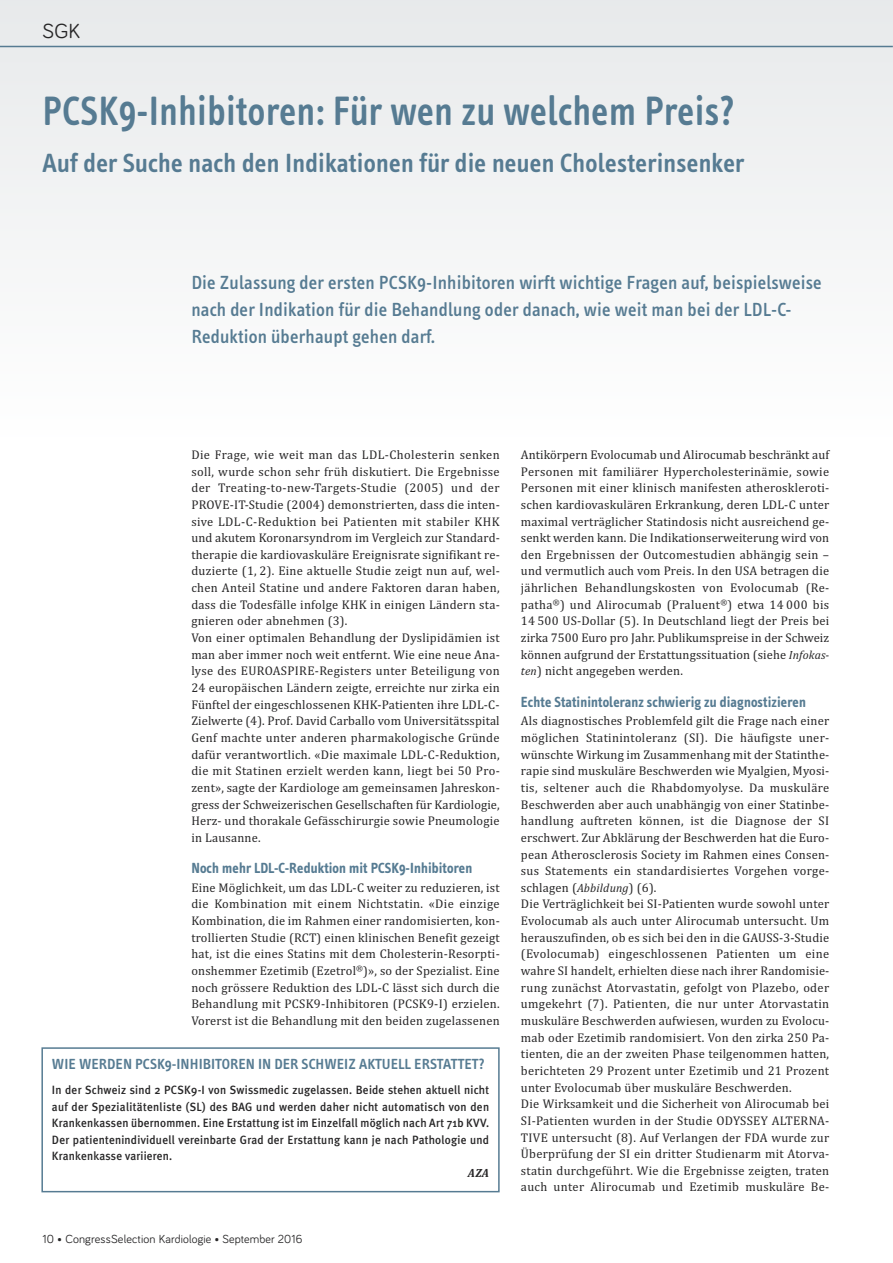
<style>
.page{position:relative;width:893px;height:1263px;background:#fff}
.page>*{position:absolute;margin:0;border:0;box-sizing:border-box;transform-origin:0 0}
.t1{font:600 42px "Info Text";letter-spacing:.015em;color:#567b92;scale:.9 1}
.t2{font:600 27px "Info Text";letter-spacing:.01em;color:#567b92}
.t3{font:21px "Bariol";color:#272627}
.t4{font:500 19.5px/27px "Info Text";letter-spacing:.01em;color:#567b92}
.t5{font:700 15px "Info Text";letter-spacing:.01em;color:#567b92;scale:.95 1}
.t6{font:600 15px "Info Text";letter-spacing:.005em;color:#567b92}
.t7{font:12.75px/16.6px "Cambria";letter-spacing:.015em;color:#272627}
.t8{font:500 12px/16.5px "Meta Plus";letter-spacing:.02em;color:#272627;text-align:justify;scale:.95 1}
.t9{font:12px "Bariol";letter-spacing:.01em;color:#272627}
.t10{font:italic 700 12px "Cambria";color:#272627}
.s1{font-style:italic;font-size:12px}
</style>
<div class="page">
<div style="left:0;top:0;width:893px;height:442px;background:#f3f4f5"></div>
<hr style="left:0;top:46px;width:893px;height:1px;background:#567b92">
<div style="left:41px;top:1047px;width:459px;height:145px;border:2px solid #567b92"></div>
<h3 class="t3" style="left:43px;top:24px;width:39px">SGK</h3>
<h1 class="t1" style="left:43px;top:95px;width:770px">PCSK9-Inhibitoren: Für wen zu welchem Preis?</h1>
<h2 class="t2" style="left:43px;top:152px;width:703px">Auf der Suche nach den Indikationen für die neuen Cholesterinsenker</h2>
<h3 class="t4" style="left:191px;top:270px;width:632px">Die Zulassung der ersten PCSK9-Inhibitoren wirft wichtige Fragen auf, beispielsweise nach der Indikation für die Behandlung oder danach, wie weit man bei der LDL-C-<br>Reduktion überhaupt gehen darf.</h3>
<p class="t7" style="left:191px;top:446px;width:310px">Die Frage, wie weit man das LDL-Cholesterin senken soll, wurde schon sehr früh diskutiert. Die Ergebnisse der Treating-to-new-Targets-Studie (2005) und der PROVE-IT-Studie (2004) demonstrierten, dass die inten&shy;sive LDL-C-Reduktion bei Patienten mit stabiler KHK und akutem Koronarsyndrom im Vergleich zur Standard&shy;therapie die kardiovaskuläre Ereignisrate signifikant re&shy;duzierte (1, 2). Eine aktuelle Studie zeigt nun auf, wel&shy;chen Anteil Statine und andere Faktoren daran haben, dass die Todesfälle infolge KHK in einigen Ländern sta&shy;gnieren oder abnehmen (3).<br>Von einer optimalen Behandlung der Dyslipidämien ist man aber immer noch weit entfernt. Wie eine neue Ana&shy;lyse des EUROASPIRE-Registers unter Beteiligung von 24 europäischen Ländern zeigte, erreichte nur zirka ein Fünftel der eingeschlossenen KHK-Patienten ihre LDL-C-Zielwerte (4). Prof. David Carballo vom Universitätsspital Genf machte unter anderen pharmakologische Gründe dafür verantwortlich. «Die maximale LDL-C-Reduktion, die mit Statinen erzielt werden kann, liegt bei 50 Pro&shy;zent», sagte der Kardiologe am gemeinsamen Jahreskon&shy;gress der Schweizerischen Gesellschaften für Kardiologie, Herz- und thorakale Gefässchirurgie sowie Pneumologie in Lausanne.</p>
<p class="t5" style="left:191px;top:862px;width:297px">Noch mehr LDL-C-Reduktion mit PCSK9-Inhibitoren</p>
<p class="t7" style="left:191px;top:879px;width:310px;text-align:justify">Eine Möglichkeit, um das LDL-C weiter zu reduzieren, ist die Kombination mit einem Nichtstatin. «Die einzige Kombination, die im Rahmen einer randomisierten, kon&shy;trollierten Studie (RCT) einen klinischen Benefit gezeigt hat, ist die eines Statins mit dem Cholesterin-Resorpti&shy;onshemmer Ezetimib (Ezetrol<sup>®</sup>)», so der Spezialist. Eine noch grössere Reduktion des LDL-C lässt sich durch die Behandlung mit PCSK9-Inhibitoren (PCSK9-I) erzielen.<br>Vorerst ist die Behandlung mit den beiden zugelassenen</p>
<p class="t6" style="left:52px;top:1058px;width:434px">WIE WERDEN PCSK9-INHIBITOREN IN DER SCHWEIZ AKTUELL ERSTATTET?</p>
<p class="t8" style="left:52px;top:1082px;width:462px">In der Schweiz sind 2 PCSK9-I von Swissmedic zugelassen. Beide stehen aktuell nicht auf der Spezialitätenliste (SL) des BAG und werden daher nicht automatisch von den Krankenkassen übernommen. Eine Erstattung ist im Einzelfall möglich nach Art 71b KVV.<br>Der patientenindividuell vereinbarte Grad der Erstattung kann je nach Pathologie und Krankenkasse variieren.</p>
<p class="t10" style="left:468px;top:1165px;width:23px">AZA</p>
<p class="t9" style="left:43px;top:1234px;width:261px">10 • CongressSelection Kardiologie • September 2016</p>
<p class="t7" style="left:521px;top:446px;width:310px;text-align:justify">Antikörpern Evolocumab und Alirocumab beschränkt auf Personen mit familiärer Hypercholesterinämie, sowie Personen mit einer klinisch manifesten atheroskleroti&shy;schen kardiovaskulären Erkrankung, deren LDL-C unter maximal verträglicher Statindosis nicht ausreichend ge&shy;senkt werden kann. Die Indikationserweiterung wird von den Ergebnissen der Outcomestudien abhängig sein – und vermutlich auch vom Preis. In den USA betragen die jährlichen Behandlungskosten von Evolocumab (Re&shy;patha<sup>®</sup>) und Alirocumab (Praluent<sup>®</sup>) etwa 14 000 bis 14 500 US-Dollar (5). In Deutschland liegt der Preis bei zirka 7500 Euro pro Jahr. Publikumspreise in der Schweiz können aufgrund der Erstattungssituation (siehe <span class="s1">Infokas&shy;ten</span>) nicht angegeben werden.</p>
<p class="t5" style="left:521px;top:696px;width:301px">Echte Statinintoleranz schwierig zu diagnostizieren</p>
<p class="t7" style="left:521px;top:713px;width:310px">Als diagnostisches Problemfeld gilt die Frage nach einer möglichen Statinintoleranz (SI). Die häufigste uner&shy;wünschte Wirkung im Zusammenhang mit der Statinthe&shy;rapie sind muskuläre Beschwerden wie Myalgien, Myosi&shy;tis, seltener auch die Rhabdomyolyse. Da muskuläre Beschwerden aber auch unabhängig von einer Statinbe&shy;handlung auftreten können, ist die Diagnose der SI erschwert. Zur Abklärung der Beschwerden hat die Euro&shy;pean Atherosclerosis Society im Rahmen eines Consen&shy;sus Statements ein standardisiertes Vorgehen vorge&shy;schlagen (<span class="s1">Abbildung</span>) (6).<br>Die Verträglichkeit bei SI-Patienten wurde sowohl unter Evolocumab als auch unter Alirocumab untersucht. Um herauszufinden, ob es sich bei den in die GAUSS-3-Studie (Evolocumab) eingeschlossenen Patienten um eine wahre SI handelt, erhielten diese nach ihrer Randomisie&shy;rung zunächst Atorvastatin, gefolgt von Plazebo, oder umgekehrt (7). Patienten, die nur unter Atorvastatin muskuläre Beschwerden aufwiesen, wurden zu Evolocu&shy;mab oder Ezetimib randomisiert. Von den zirka 250 Pa&shy;tienten, die an der zweiten Phase teilgenommen hatten, berichteten 29 Prozent unter Ezetimib und 21 Prozent unter Evolocumab über muskuläre Beschwerden.<br>Die Wirksamkeit und die Sicherheit von Alirocumab bei SI-Patienten wurden in der Studie ODYSSEY ALTERNA-TIVE untersucht (8). Auf Verlangen der FDA wurde zur Überprüfung der SI ein dritter Studienarm mit Atorva&shy;statin durchgeführt. Wie die Ergebnisse zeigten, traten auch unter Alirocumab und Ezetimib muskuläre Be-</p>
</div>
